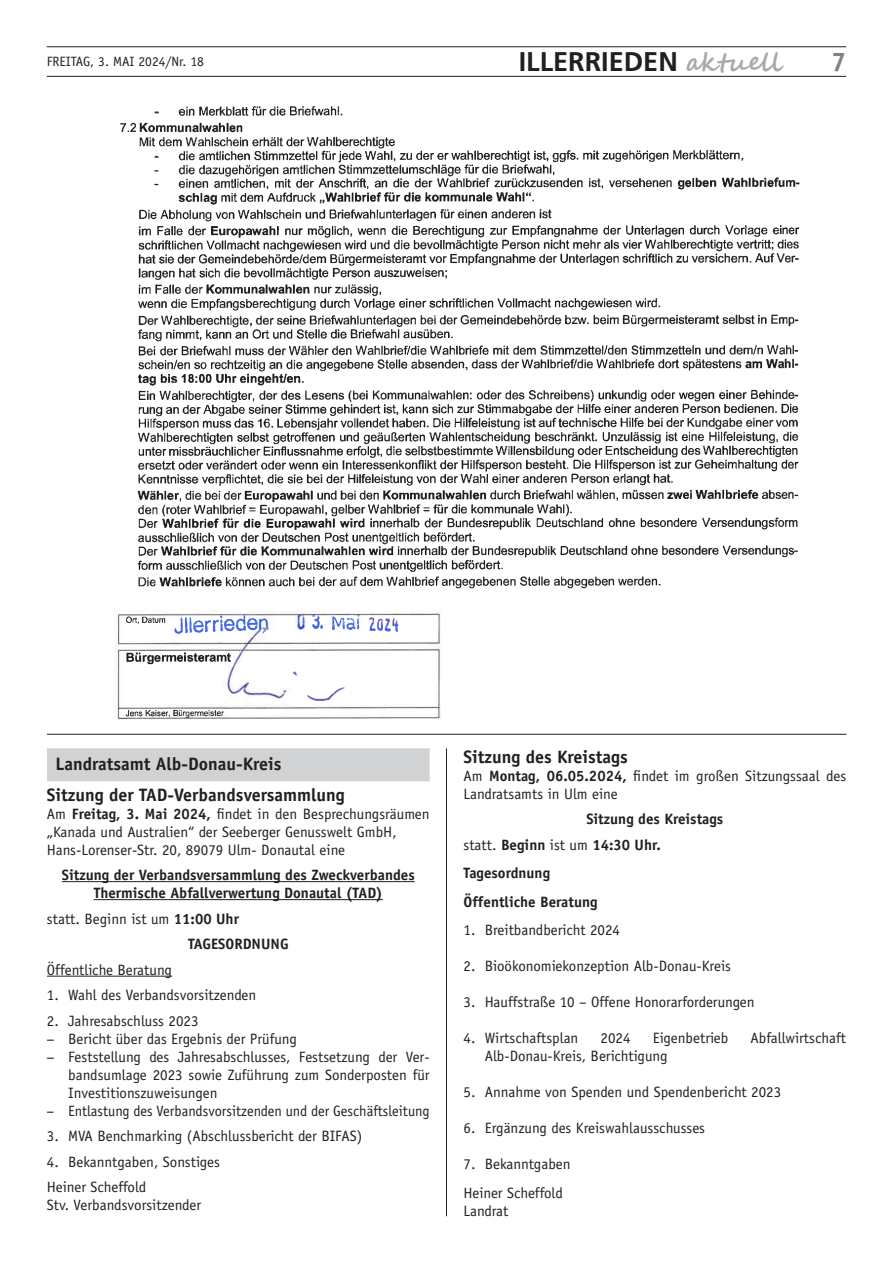
<style>
.page{position:relative;width:893px;height:1263px;background:#fff}
.page>*{position:absolute;margin:0;border:0;box-sizing:border-box;transform-origin:0 0}
.t1{font:700 27px "Frutiger";color:#231f20}
.t2{font:700 27px "Officina Sans";color:#808285}
.t3{font:700 18px/30.5px "Officina Sans";color:#231f20}
.t4{font:15px/18px "Officina Sans";color:#231f20}
.t5{font:700 15px/25.5px "Officina Sans";color:#231f20}
.t6{font:15px "Officina Sans";color:#231f20;scale:.96 1}
.t7{font:13.5px "Officina Sans";color:#231f20}
.s1{font-family:"Segoe Script";font-size:25.5px;color:#a8a9ad}
.s2{font-weight:700}
.s3{font-weight:400}
</style>
<div class="page">
<hr style="left:47px;top:76px;width:799px;height:1px;background:#231f20">
<hr style="left:47px;top:47px;width:799px;height:1px;background:#231f20">
<hr style="left:446px;top:748px;width:1px;height:468px;background:#231f20">
<hr style="left:62px;top:881px;width:353px;height:1px;background:#231f20">
<hr style="left:94px;top:899px;width:289px;height:1px;background:#231f20">
<hr style="left:47px;top:976px;width:125px;height:1px;background:#231f20">
<div style="left:47px;top:748px;width:383px;height:33px;background:#d1d2d4"></div>
<img style="left:119px;top:106px;width:681px;height:613px">
<img style="left:306px;top:685px;width:39px;height:17px">
<svg style="left:291px;top:670px;width:8px;height:7px"></svg>
<svg style="left:260px;top:625px;width:7px;height:11px"></svg>
<img style="left:366px;top:616px;width:34px;height:17px">
<svg style="left:299px;top:614px;width:7px;height:4px"></svg>
<svg style="left:153px;top:154px;width:8px;height:6px"></svg>
<svg style="left:153px;top:110px;width:8px;height:5px"></svg>
<hr style="left:47px;top:734px;width:799px;height:1px;background:#231f20">
<p class="t7" style="left:47px;top:53px;width:159px">FREITAG, 3. MAI 2024/Nr. 18</p>
<h1 class="t1" style="left:519px;top:46px;width:264px">ILLERRIEDEN <span class="s1">aktuell</span></h1>
<h1 class="t2" style="left:831px;top:45px;width:17px">7</h1>
<p class="t3" style="left:47px;top:748px;width:299px;text-indent:9px">Landratsamt Alb-Donau-Kreis<br>Sitzung der TAD-Verbandsversammlung</p>
<p class="t4" style="left:47px;top:804px;width:384px">Am <span class="s2">Freitag, 3. Mai 2024,</span> findet in den Besprechungsräumen „Kanada und Australien“ der Seeberger Genusswelt GmbH,<br>Hans-Lorenser-Str. 20, 89079 Ulm- Donautal eine</p>
<p class="t5" style="left:62px;top:866px;width:354px;line-height:18px;text-align:center">Sitzung der Verbandsversammlung des Zweckverbandes<br>Thermische Abfallverwertung Donautal (TAD)</p>
<p class="t5" style="left:188px;top:906px;width:102px;text-indent:-141px"><span class="s3">statt. Beginn ist um</span> 11:00 Uhr<br>TAGESORDNUNG</p>
<p class="t4" style="left:47px;top:960px;width:127px">Öffentliche Beratung</p>
<p class="t4" style="left:47px;top:986px;width:211px">1. Wahl des Verbandsvorsitzenden</p>
<p class="t4" style="left:47px;top:1011px;width:153px">2. Jahresabschluss 2023</p>
<p class="t4" style="left:47px;top:1029px;width:251px">− Bericht über das Ergebnis der Prüfung</p>
<p class="t4" style="left:47px;top:1047px;width:384px">− Feststellung des Jahresabschlusses, Festsetzung der Ver-</p>
<p class="t4" style="left:68px;top:1065px;width:363px">bandsumlage 2023 sowie Zuführung zum Sonderposten für</p>
<p class="t4" style="left:68px;top:1083px;width:151px">Investitionszuweisungen</p>
<p class="t6" style="left:47px;top:1102px;width:400px">− Entlastung des Verbandsvorsitzenden und der Geschäftsleitung</p>
<p class="t4" style="left:47px;top:1127px;width:317px">3. MVA Benchmarking (Abschlussbericht der BIFAS)</p>
<p class="t4" style="left:47px;top:1149px;width:174px;line-height:25.5px">4. Bekanntgaben, Sonstiges<br>Heiner Scheffold</p>
<p class="t4" style="left:47px;top:1196px;width:156px">Stv. Verbandsvorsitzender</p>
<p class="t3" style="left:463px;top:741px;width:166px">Sitzung des Kreistags</p>
<p class="t4" style="left:463px;top:766px;width:384px">Am <span class="s2">Montag, 06.05.2024,</span> findet im großen Sitzungssaal des<br>Landratsamts in Ulm eine</p>
<p class="t5" style="left:463px;top:806px;width:261px;text-indent:123px">Sitzung des Kreistags <span class="s3">statt.</span> Beginn <span class="s3">ist um</span> 14:30 Uhr.</p>
<p class="t5" style="left:463px;top:858px;width:136px;line-height:28.5px">Tagesordnung<br>Öffentliche Beratung</p>
<p class="t4" style="left:463px;top:921px;width:158px">1. Breitbandbericht 2024</p>
<p class="t4" style="left:463px;top:957px;width:269px">2. Bioökonomiekonzeption Alb-Donau-Kreis</p>
<p class="t4" style="left:463px;top:993px;width:293px">3. Hauffstraße 10 – Offene Honorarforderungen</p>
<p class="t4" style="left:463px;top:1029px;width:116px">4. Wirtschaftsplan</p>
<p class="t4" style="left:601px;top:1029px;width:31px">2024</p>
<p class="t4" style="left:653px;top:1029px;width:77px">Eigenbetrieb</p>
<p class="t4" style="left:751px;top:1029px;width:97px">Abfallwirtschaft</p>
<p class="t4" style="left:485px;top:1047px;width:184px">Alb-Donau-Kreis, Berichtigung</p>
<p class="t4" style="left:463px;top:1083px;width:319px">5. Annahme von Spenden und Spendenbericht 2023</p>
<p class="t4" style="left:463px;top:1119px;width:243px">6. Ergänzung des Kreiswahlausschusses</p>
<p class="t4" style="left:463px;top:1150px;width:109px;line-height:28.5px">7. Bekanntgaben<br>Heiner Scheffold</p>
<p class="t4" style="left:463px;top:1201px;width:47px">Landrat</p>
</div>
